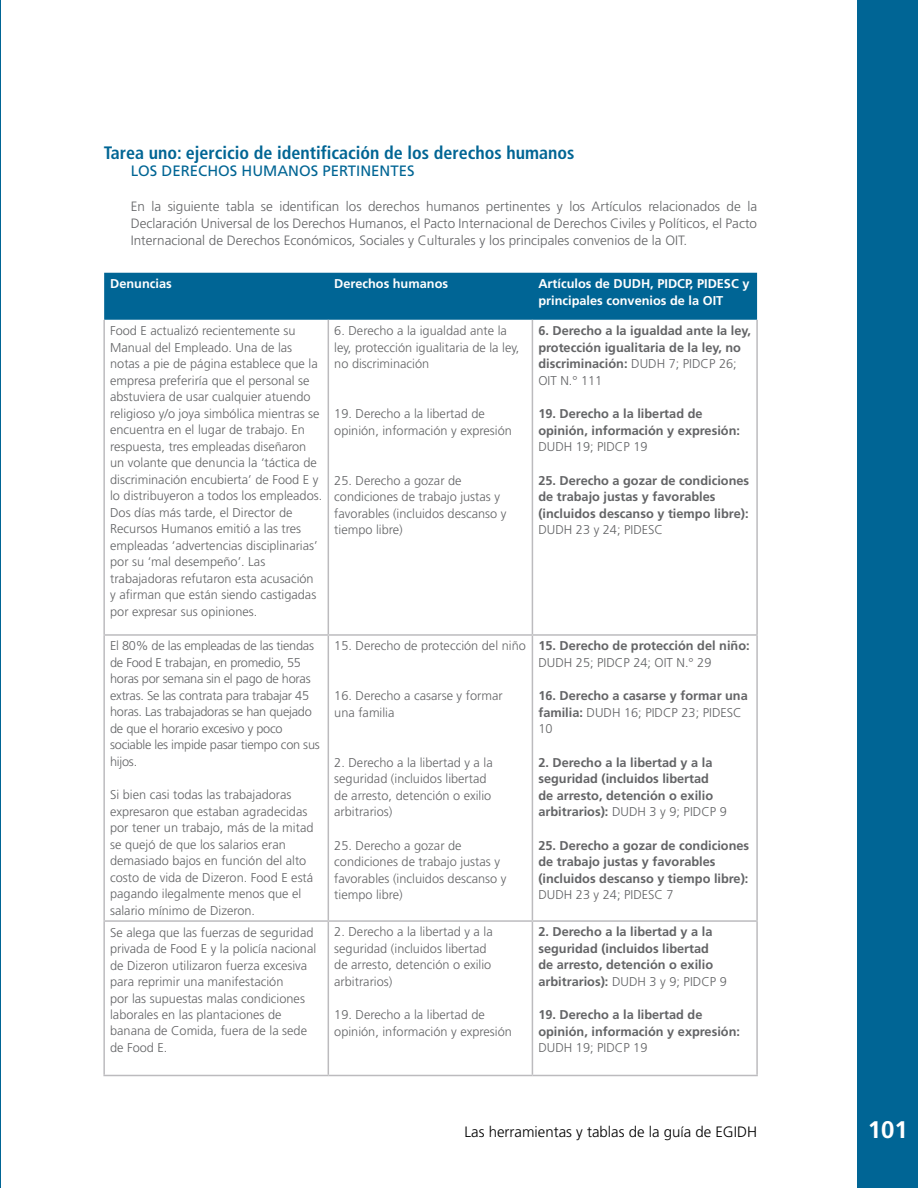
<style>
.page{position:relative;width:918px;height:1188px;background:#fff}
.page>*{position:absolute;margin:0;border:0;box-sizing:border-box;transform-origin:0 0}
.t1{font:700 24px "Frutiger LT Std";color:#fff}
.t2{font:700 condensed 18px "Frutiger LT Std";color:#006594}
.t3{font:300 15px "Frutiger LT Std";color:#000}
.t4{font:15px "Frutiger LT Std";color:#006594}
.t5{font:300 13.5px/17.2px "Frutiger LT Std";color:#636466;text-align:justify}
.t6{font:300 12.75px/16.5px "Frutiger LT Std";color:#636466}
.t7{font:700 12.75px/16.5px "Frutiger LT Std";color:#636466}
.t8{font:300 12.75px/16.5px "Frutiger LT Std";letter-spacing:-.02em;color:#636466}
.t9{font:700 12.75px/16.5px "Frutiger LT Std";color:#fff}
.s1{font-weight:300}
</style>
<div class="page">
<div style="left:857px;top:0;width:61px;height:1188px;background:#006595"></div>
<hr style="left:0;top:0;width:1px;height:1188px;background:#006595">
<div style="left:104px;top:273px;width:653px;height:47px;background:#006595"></div>
<svg style="left:105px;top:320px;width:651px;height:755px"></svg>
<hr style="left:103px;top:636px;width:2px;height:284px;background:#bcbbbe">
<hr style="left:328px;top:634px;width:204px;height:2px;background:#bcbbbe">
<hr style="left:532px;top:634px;width:226px;height:2px;background:#bcbbbe">
<hr style="left:103px;top:920px;width:225px;height:2px;background:#bcbbbe">
<hr style="left:103px;top:922px;width:2px;height:153px;background:#bcbbbe">
<hr style="left:328px;top:920px;width:204px;height:2px;background:#bcbbbe">
<hr style="left:532px;top:920px;width:226px;height:2px;background:#bcbbbe">
<hr style="left:103px;top:1075px;width:225px;height:1px;background:#bcbbbe">
<hr style="left:328px;top:1075px;width:204px;height:1px;background:#bcbbbe">
<hr style="left:532px;top:1075px;width:226px;height:1px;background:#bcbbbe">
<hr style="left:328px;top:320px;width:1px;height:314px;background:#bcbbbe">
<hr style="left:103px;top:634px;width:225px;height:2px;background:#bcbbbe">
<hr style="left:532px;top:320px;width:1px;height:314px;background:#bcbbbe">
<hr style="left:328px;top:636px;width:1px;height:284px;background:#bcbbbe">
<hr style="left:532px;top:636px;width:1px;height:284px;background:#bcbbbe">
<hr style="left:328px;top:922px;width:1px;height:153px;background:#bcbbbe">
<hr style="left:532px;top:922px;width:1px;height:153px;background:#bcbbbe">
<hr style="left:103px;top:320px;width:2px;height:314px;background:#bcbbbe">
<hr style="left:756px;top:320px;width:2px;height:314px;background:#bcbbbe">
<hr style="left:756px;top:636px;width:2px;height:284px;background:#bcbbbe">
<hr style="left:756px;top:922px;width:2px;height:153px;background:#bcbbbe">
<h2 class="t2" style="left:104px;top:142px;width:472px">Tarea uno: ejercicio de identificación de los derechos humanos</h2>
<p class="t4" style="left:131px;top:162px;width:285px">LOS DERECHOS HUMANOS PERTINENTES</p>
<p class="t5" style="left:131px;top:198px;width:628px">En la siguiente tabla se identifican los derechos humanos pertinentes y los Artículos relacionados de la Declaración Universal de los Derechos Humanos, el Pacto Internacional de Derechos Civiles y Políticos, el Pacto Internacional de Derechos Económicos, Sociales y Culturales y los principales convenios de la OIT.</p>
<p class="t9" style="left:110px;top:276px;width:63px">Denuncias</p>
<p class="t9" style="left:334px;top:276px;width:115px">Derechos humanos</p>
<p class="t9" style="left:538px;top:276px;width:213px">Artículos de DUDH, PIDCP, PIDESC y principales convenios de la OIT</p>
<p class="t6" style="left:110px;top:323px;width:214px">Food E actualizó recientemente su Manual del Empleado. Una de las notas a pie de página establece que la empresa preferiría que el personal se abstuviera de usar cualquier atuendo religioso y/o joya simbólica mientras se encuentra en el lugar de trabajo. En respuesta, tres empleadas diseñaron un volante que denuncia la ‘táctica de discriminación encubierta’ de Food E y lo distribuyeron a todos los empleados.<br>Dos días más tarde, el Director de Recursos Humanos emitió a las tres empleadas ‘advertencias disciplinarias’ por su ‘mal desempeño’. Las trabajadoras refutaron esta acusación y afirman que están siendo castigadas por expresar sus opiniones.</p>
<p class="t6" style="left:334px;top:323px;width:187px">6. Derecho a la igualdad ante la ley, protección igualitaria de la ley, no discriminación</p>
<p class="t7" style="left:538px;top:323px;width:214px">6. Derecho a la igualdad ante la ley, protección igualitaria de la ley, no discriminación: <span class="s1">DUDH 7; PIDCP 26;<br>OIT N.° 111</span></p>
<p class="t7" style="left:538px;top:406px;width:203px">19. Derecho a la libertad de opinión, información y expresión:</p>
<p class="t6" style="left:538px;top:439px;width:111px">DUDH 19; PIDCP 19</p>
<p class="t7" style="left:538px;top:472px;width:212px">25. Derecho a gozar de condiciones de trabajo justas y favorables (incluidos descanso y tiempo libre):</p>
<p class="t6" style="left:538px;top:522px;width:126px">DUDH 23 y 24; PIDESC</p>
<p class="t6" style="left:334px;top:406px;width:179px">19. Derecho a la libertad de opinión, información y expresión</p>
<p class="t6" style="left:334px;top:472px;width:174px">25. Derecho a gozar de condiciones de trabajo justas y favorables (incluidos descanso y tiempo libre)</p>
<p class="t8" style="left:110px;top:638px;width:211px">El 80% de las empleadas de las tiendas de Food E trabajan, en promedio, 55 horas por semana sin el pago de horas extras. Se las contrata para trabajar 45 horas. Las trabajadoras se han quejado de que el horario excesivo y poco sociable les impide pasar tiempo con sus hijos.</p>
<p class="t6" style="left:110px;top:787px;width:205px">Si bien casi todas las trabajadoras expresaron que estaban agradecidas por tener un trabajo, más de la mitad se quejó de que los salarios eran demasiado bajos en función del alto costo de vida de Dizeron. Food E está pagando ilegalmente menos que el salario mínimo de Dizeron.</p>
<p class="t6" style="left:334px;top:638px;width:193px">15. Derecho de protección del niño</p>
<p class="t6" style="left:334px;top:688px;width:170px">16. Derecho a casarse y formar una familia</p>
<p class="t6" style="left:334px;top:755px;width:160px">2. Derecho a la libertad y a la seguridad (incluidos libertad de arresto, detención o exilio arbitrarios)</p>
<p class="t6" style="left:334px;top:838px;width:174px">25. Derecho a gozar de condiciones de trabajo justas y favorables (incluidos descanso y tiempo libre)</p>
<p class="t6" style="left:110px;top:924px;width:208px">Se alega que las fuerzas de seguridad privada de Food E y la policía nacional de Dizeron utilizaron fuerza excesiva para reprimir una manifestación<br>por las supuestas malas condiciones laborales en las plantaciones de banana de Comida, fuera de la sede de Food E.</p>
<p class="t6" style="left:334px;top:924px;width:160px">2. Derecho a la libertad y a la seguridad (incluidos libertad de arresto, detención o exilio arbitrarios)</p>
<p class="t6" style="left:334px;top:1007px;width:179px">19. Derecho a la libertad de opinión, información y expresión</p>
<p class="t7" style="left:538px;top:638px;width:213px">15. Derecho de protección del niño:</p>
<p class="t6" style="left:538px;top:654px;width:175px">DUDH 25; PIDCP 24; OIT N.° 29</p>
<p class="t7" style="left:538px;top:688px;width:211px">16. Derecho a casarse y formar una familia: <span class="s1">DUDH 16; PIDCP 23; PIDESC<br>10</span></p>
<p class="t7" style="left:538px;top:754px;width:190px">2. Derecho a la libertad y a la seguridad (incluidos libertad de arresto, detención o exilio arbitrarios): <span class="s1">DUDH 3 y 9; PIDCP 9</span></p>
<p class="t7" style="left:538px;top:837px;width:212px">25. Derecho a gozar de condiciones de trabajo justas y favorables (incluidos descanso y tiempo libre):</p>
<p class="t6" style="left:538px;top:887px;width:137px">DUDH 23 y 24; PIDESC 7</p>
<p class="t7" style="left:538px;top:924px;width:190px">2. Derecho a la libertad y a la seguridad (incluidos libertad de arresto, detención o exilio arbitrarios): <span class="s1">DUDH 3 y 9; PIDCP 9</span></p>
<p class="t7" style="left:538px;top:1007px;width:203px">19. Derecho a la libertad de opinión, información y expresión:</p>
<p class="t6" style="left:538px;top:1040px;width:111px">DUDH 19; PIDCP 19</p>
<p class="t3" style="left:465px;top:1124px;width:294px">Las herramientas y tablas de la guía de EGIDH</p>
<h1 class="t1" style="left:868px;top:1116px;width:42px">101</h1>
</div>
